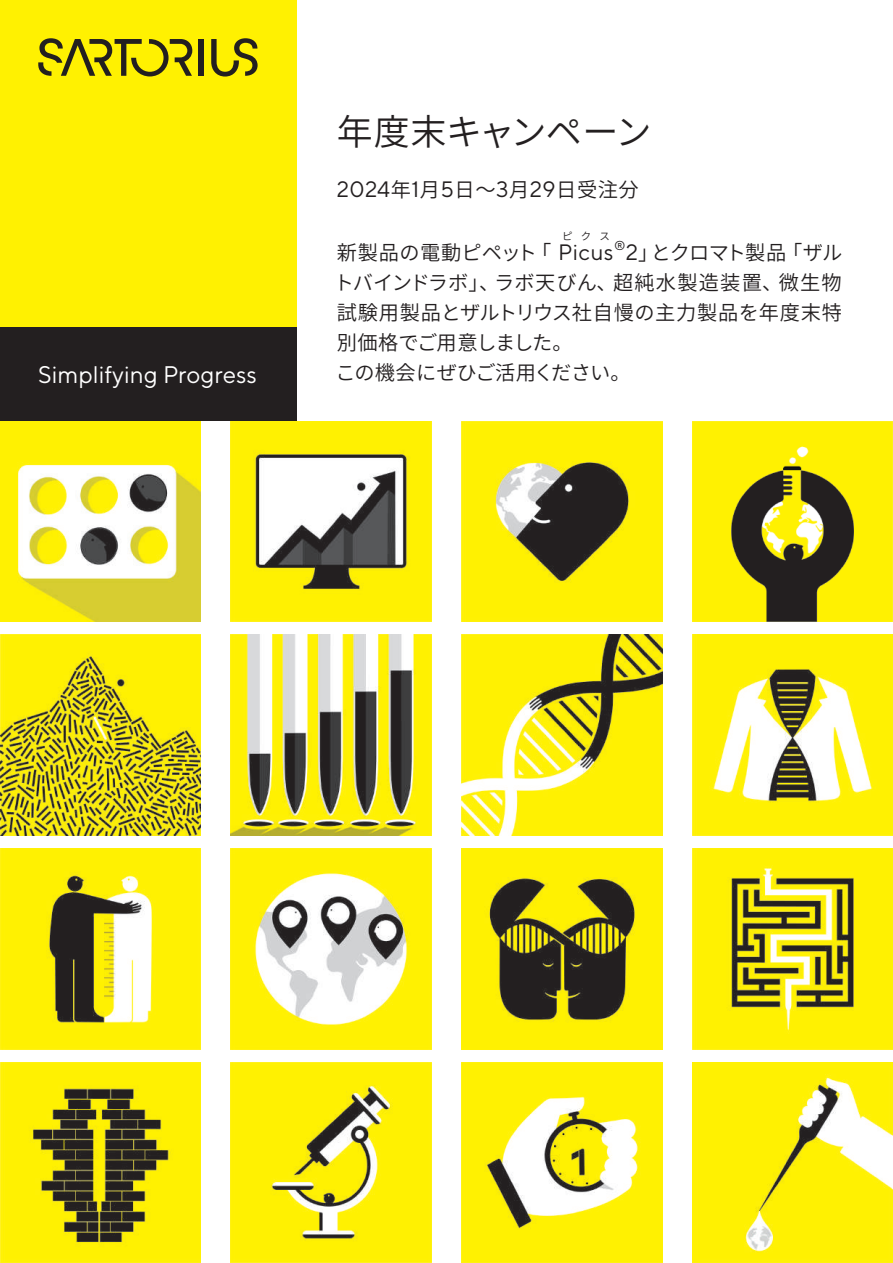
<style>
.page{position:relative;width:893px;height:1263px;background:#fff}
.page>*{position:absolute;margin:0;border:0;box-sizing:border-box;transform-origin:0 0}
.t1{font:600 36px "Noto Sans CJ Kjp";letter-spacing:-.015em;color:#231f20}
.t2{font:24px "TT Norms Pro";letter-spacing:.005em;color:#fff}
.t3{font:22.35px "TT Norms Pro";letter-spacing:.025em;color:#231f20}
.t4{font:600 20.25px/30px "Noto Sans CJ Kjp";letter-spacing:.005em;color:#231f20}
.t5{font:600 20.25px "Noto Sans CJ Kjp";letter-spacing:-.015em;color:#231f20}
.t6{font:600 10.5px "Noto Sans CJ Kjp";color:#231f20}
.s1{font-family:"Noto Sans CJ Kjp";font-weight:600;font-size:20.25px}
.s2{font-family:"TT Norms Pro";font-weight:400;font-size:22.35px}
</style>
<div class="page">
<div style="left:0;top:0;width:297px;height:328px;background:#fff101"></div>
<div style="left:0;top:327px;width:297px;height:94px;background:#231f20"></div>
<img style="left:0;top:421px;width:200px;height:200px">
<img style="left:231px;top:421px;width:200px;height:200px">
<img style="left:462px;top:421px;width:200px;height:200px">
<img style="left:692px;top:421px;width:201px;height:200px">
<img style="left:0;top:635px;width:200px;height:200px">
<img style="left:231px;top:635px;width:200px;height:200px">
<img style="left:462px;top:635px;width:200px;height:200px">
<img style="left:692px;top:635px;width:201px;height:200px">
<img style="left:0;top:849px;width:200px;height:200px">
<img style="left:231px;top:849px;width:200px;height:200px">
<img style="left:462px;top:849px;width:200px;height:200px">
<img style="left:692px;top:849px;width:201px;height:200px">
<img style="left:0;top:1062px;width:200px;height:200px">
<img style="left:0;top:1262px;width:200px;height:1px">
<img style="left:231px;top:1062px;width:200px;height:200px">
<img style="left:231px;top:1262px;width:200px;height:1px">
<img style="left:462px;top:1062px;width:200px;height:200px">
<img style="left:462px;top:1262px;width:200px;height:1px">
<img style="left:692px;top:1062px;width:201px;height:200px">
<img style="left:692px;top:1262px;width:201px;height:1px">
<svg style="left:891px;top:1135px;width:2px;height:54px"></svg>
<div style="left:199px;top:39px;width:5px;height:37px;background:#231f20"></div>
<svg style="left:211px;top:38px;width:47px;height:39px"></svg>
<svg style="left:38px;top:38px;width:154px;height:38px"></svg>
<p class="t2" style="left:38px;top:357px;width:220px">Simplifying Progress</p>
<h1 class="t1" style="left:337px;top:111px;width:316px">年度末キャンペーン</h1>
<p class="t3" style="left:337px;top:172px;width:304px">2024<span class="s1">年</span>1<span class="s1">月</span>5<span class="s1">日～</span>3<span class="s1">月</span>29<span class="s1">日受注分</span></p>
<p class="t6" style="left:562px;top:230px;width:49px">ピクス</p>
<p class="t4" style="left:334px;top:268px;width:510px">トバインドラボ」、ラボ天びん、超純水製造装置、微生物試験用製品とザルトリウス社自慢の主力製品を年度末特別価格でご用意しました。<br>この機会にぜひご活用ください。</p>
<p class="t5" style="left:337px;top:241px;width:507px">新製品の電動ピペット「 <span class="s2">Picus</span><sup>®</sup><span class="s2">2</span>」とクロマト製品「ザル</p>
</div>
